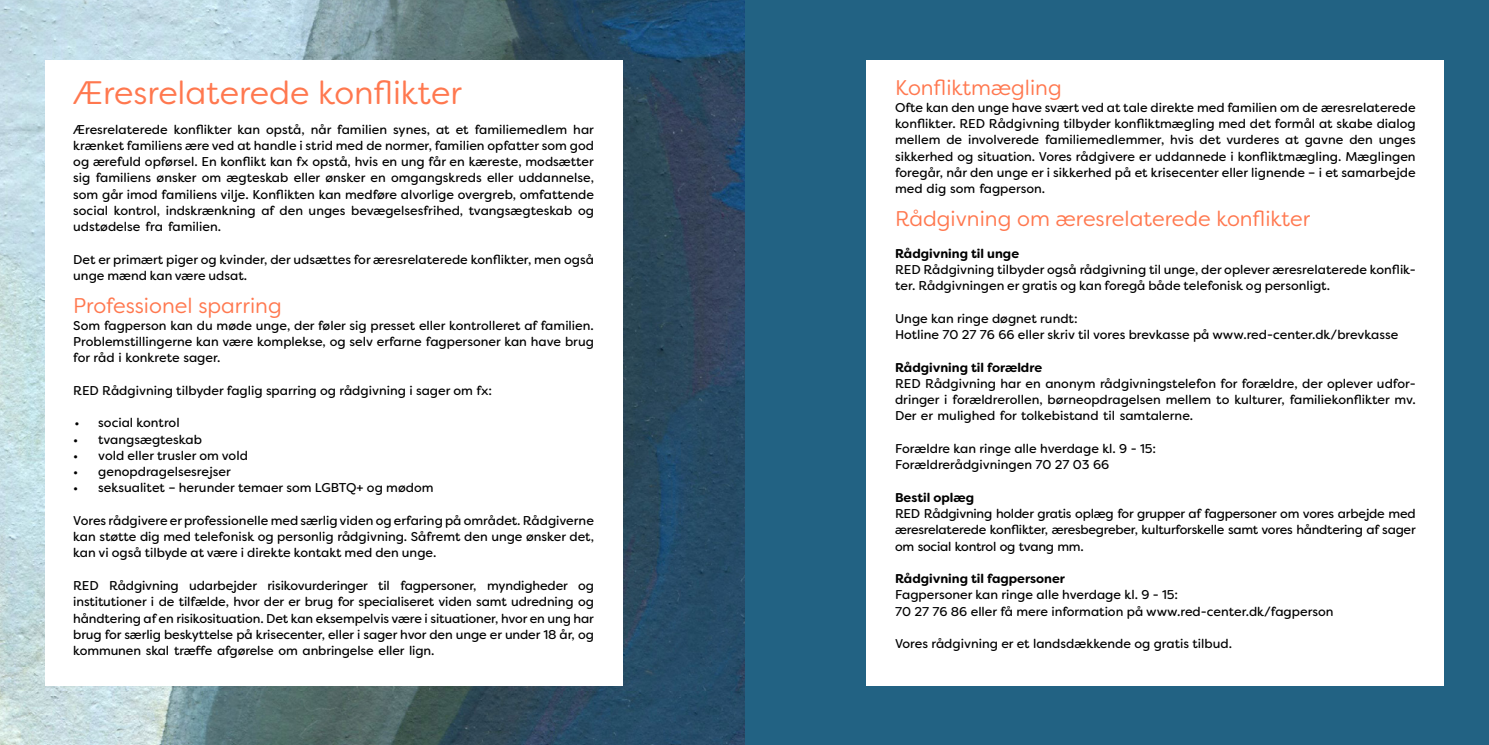
<style>
.page{position:relative;width:1489px;height:745px;background:#fff}
.page>*{position:absolute;margin:0;border:0;box-sizing:border-box;transform-origin:0 0}
.t1{font:32.5px "Filson Soft";color:#ff784f}
.t2{font:21.25px "Filson Soft";color:#ff784f}
.t3{font:12.75px/16.2px "Filson Soft";color:#000}
.t4{font:700 12.75px "Filson Soft";color:#000}
</style>
<div class="page">
<img style="left:0;top:0;width:745px;height:744px">
<div style="left:745px;top:0;width:743px;height:744px;background:#226283"></div>
<div style="left:866px;top:60px;width:577px;height:625px;background:#fff"></div>
<div style="left:45px;top:60px;width:577px;height:625px;background:#fff"></div>
<h1 class="t1" style="left:73px;top:72px;width:390px">Æresrelaterede konflikter</h1>
<p class="t3" style="left:266px;top:121px;width:40px">opstå,</p>
<p class="t3" style="left:311px;top:121px;width:22px">når</p>
<p class="t3" style="left:174px;top:121px;width:59px">konflikter</p>
<p class="t3" style="left:337px;top:121px;width:51px">familien</p>
<p class="t3" style="left:474px;top:121px;width:94px">familiemedlem</p>
<p class="t3" style="left:73px;top:121px;width:522px">Æresrelaterede<br>krænket familiens ære ved at handle i strid med de normer, familien opfatter som god og ærefuld opførsel. En konflikt kan fx opstå, hvis en ung får en kæreste, modsætter sig familiens ønsker om ægteskab eller ønsker en omgangskreds eller uddannelse, som går imod familiens vilje. Konflikten kan medføre alvorlige overgreb, omfattende social kontrol, indskrænkning af den unges bevægelsesfrihed, tvangsægteskab og udstødelse fra familien.</p>
<p class="t3" style="left:73px;top:251px;width:522px">Det er primært piger og kvinder, der udsættes for æresrelaterede konflikter, men også unge mænd kan være udsat.</p>
<h2 class="t2" style="left:73px;top:292px;width:210px">Professionel sparring</h2>
<p class="t3" style="left:73px;top:317px;width:522px;text-align:justify">Som fagperson kan du møde unge, der føler sig presset eller kontrolleret af familien.<br>Problemstillingerne kan være komplekse, og selv erfarne fagpersoner kan have brug for råd i konkrete sager.</p>
<p class="t3" style="left:237px;top:121px;width:24px">kan</p>
<p class="t3" style="left:573px;top:121px;width:22px">har</p>
<p class="t3" style="left:436px;top:121px;width:15px">at</p>
<p class="t3" style="left:455px;top:121px;width:14px">et</p>
<p class="t3" style="left:393px;top:121px;width:38px">synes,</p>
<p class="t3" style="left:73px;top:382px;width:420px">RED Rådgivning tilbyder faglig sparring og rådgivning i sager om fx:</p>
<p class="t3" style="left:74px;top:414px;width:7px">•</p>
<p class="t3" style="left:98px;top:414px;width:83px">social kontrol</p>
<p class="t3" style="left:73px;top:430px;width:7px">•</p>
<p class="t3" style="left:98px;top:430px;width:105px">tvangsægteskab</p>
<p class="t3" style="left:73px;top:447px;width:7px">•</p>
<p class="t3" style="left:98px;top:447px;width:151px">vold eller trusler om vold</p>
<p class="t3" style="left:73px;top:463px;width:7px">•</p>
<p class="t3" style="left:98px;top:463px;width:134px">genopdragelsesrejser</p>
<p class="t3" style="left:73px;top:479px;width:7px">•</p>
<p class="t3" style="left:98px;top:479px;width:337px">seksualitet – herunder temaer som LGBTQ+ og mødom</p>
<p class="t3" style="left:73px;top:512px;width:522px;text-align:justify">Vores rådgivere erprofessionelle med særligviden og erfaring på området. Rådgiverne kan støtte dig med telefonisk og personlig rådgivning. Såfremt den unge ønsker det, kan vi også tilbyde at være i direkte kontakt med den unge.</p>
<p class="t3" style="left:578px;top:577px;width:17px">og</p>
<p class="t3" style="left:109px;top:577px;width:71px">Rådgivning</p>
<p class="t3" style="left:400px;top:577px;width:78px">fagpersoner,</p>
<p class="t3" style="left:189px;top:577px;width:69px">udarbejder</p>
<p class="t3" style="left:267px;top:577px;width:102px">risikovurderinger</p>
<p class="t3" style="left:378px;top:577px;width:13px">til</p>
<p class="t3" style="left:487px;top:577px;width:82px">myndigheder</p>
<p class="t3" style="left:73px;top:577px;width:522px">RED<br>institutioner i de tilfælde, hvor der er brug for specialiseret viden samt udredning og håndtering af en risikosituation. Det kan eksempelvis være i situationer, hvor en ung har brug for særlig beskyttelse på krisecenter, eller i sager hvor den unge er under 18 år, og kommunen skal træffe afgørelse om anbringelse eller lign.</p>
<h2 class="t2" style="left:895px;top:74px;width:168px">Konfliktmægling</h2>
<p class="t3" style="left:895px;top:99px;width:522px;text-align:right">Ofte kan den unge have svært ved at tale direkte med familien om de æresrelaterede konflikter. RED Rådgivning tilbyder konfliktmægling med det formål at skabe dialog unges</p>
<p class="t3" style="left:1045px;top:132px;width:121px">familiemedlemmer,</p>
<p class="t3" style="left:968px;top:132px;width:73px">involverede</p>
<p class="t3" style="left:1170px;top:132px;width:25px">hvis</p>
<p class="t3" style="left:895px;top:132px;width:522px">mellem<br>sikkerhed og situation. Vores rådgivere er uddannede i konfliktmægling. Mæglingen foregår, når den unge er i sikkerhed på et krisecenter eller lignende – i et samarbejde med dig som fagperson.</p>
<h2 class="t2" style="left:895px;top:205px;width:417px">Rådgivning om æresrelaterede konflikter</h2>
<p class="t4" style="left:895px;top:245px;width:126px">Rådgivning til unge</p>
<p class="t3" style="left:895px;top:261px;width:522px">RED Rådgivning tilbyder også rådgivning til unge, der oplever æresrelaterede konflik&shy;ter. Rådgivningen er gratis og kan foregå både telefonisk og personligt.</p>
<p class="t3" style="left:895px;top:310px;width:504px">Unge kan ringe døgnet rundt:<br>Hotline 70 27 76 66 eller skriv til vores brevkasse på www.red-center.dk/brevkasse</p>
<p class="t4" style="left:895px;top:358px;width:149px">Rådgivning til forældre</p>
<p class="t3" style="left:895px;top:375px;width:522px;text-align:justify">RED Rådgivning har en anonym rådgivningstelefon for forældre, der oplever udfor&shy;dringer i forældrerollen, børneopdragelsen mellem to kulturer, familiekonflikter mv.<br>Der er mulighed for tolkebistand til samtalerne.</p>
<p class="t3" style="left:895px;top:440px;width:262px">Forældre kan ringe alle hverdage kl 9. - 15:<br>Forældrerådgivningen 70 27 03 66</p>
<p class="t4" style="left:895px;top:488px;width:81px">Bestil oplæg</p>
<p class="t3" style="left:895px;top:505px;width:522px;text-align:justify">RED Rådgivning holder gratis oplæg for grupper af fagpersoner om vores arbejde med æresrelaterede konflikter, æresbegreber, kulturforskelle samt vores håndtering af sager om social kontrol og tvang mm.</p>
<p class="t4" style="left:895px;top:570px;width:171px">Rådgivning til fagpersoner</p>
<p class="t3" style="left:895px;top:586px;width:440px">Fagpersoner kan ringe alle hverdage kl 9. - 15:<br>70 27 76 86 eller få mere information på www.red-center.dk/fagperson</p>
<p class="t3" style="left:895px;top:635px;width:338px">Vores rådgivning er et landsdækkende og gratis tilbud.</p>
<p class="t3" style="left:946px;top:132px;width:17px">de</p>
<p class="t3" style="left:1199px;top:132px;width:81px">det vurderes</p>
<p class="t3" style="left:1349px;top:132px;width:25px">den</p>
<p class="t3" style="left:1285px;top:132px;width:15px">at</p>
<p class="t3" style="left:1304px;top:132px;width:40px">gavne</p>
</div>
